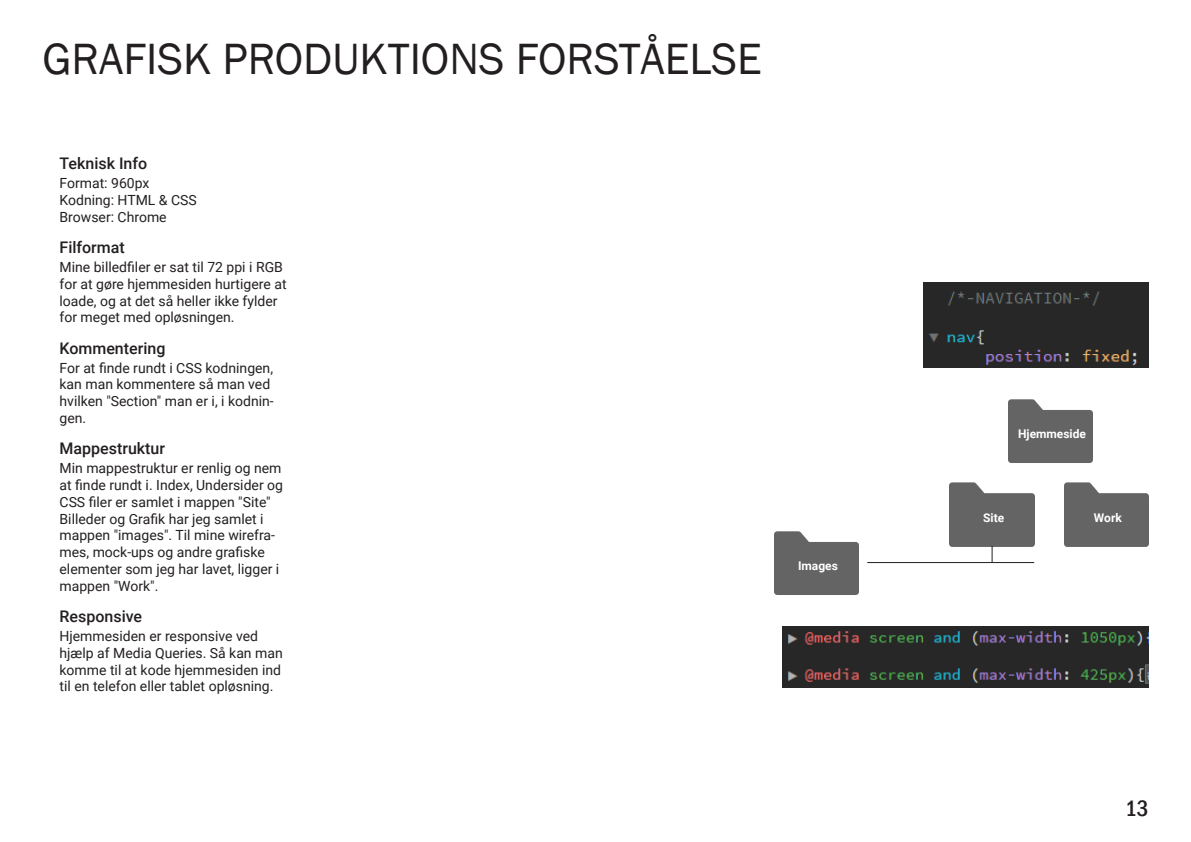
<style>
.page{position:relative;width:1191px;height:842px;background:#fff}
.page>*{position:absolute;margin:0;border:0;box-sizing:border-box;transform-origin:0 0}
.t1{font:45px "Franklin Gothic";color:#231f20}
.t2{font:500 condensed 23px "Franklin Gothic";color:#231f20}
.t3{font:500 16px "Roboto";color:#231f20}
.t4{font:14px/16.8px "Roboto";color:#231f20}
.t5{font:700 12px "Roboto";color:#fff}
</style>
<div class="page">
<img style="left:782px;top:626px;width:366px;height:62px">
<img style="left:923px;top:282px;width:225px;height:85px">
<img style="left:1008px;top:399px;width:84px;height:64px">
<img style="left:950px;top:482px;width:84px;height:68px">
<img style="left:1064px;top:482px;width:84px;height:65px">
<svg style="left:991px;top:546px;width:1px;height:16px"></svg>
<hr style="left:867px;top:562px;width:167px;height:1px;background:#231f20">
<img style="left:774px;top:531px;width:84px;height:64px">
<h1 class="t1" style="left:43px;top:31px;width:720px">GRAFISK PRODUKTIONS FORSTÅELSE</h1>
<p class="t3" style="left:60px;top:153px;width:89px">Teknisk Info</p>
<p class="t4" style="left:60px;top:174px;width:139px">Format: 960px<br>Kodning: HTML &amp; CSS<br>Browser: Chrome</p>
<p class="t3" style="left:60px;top:236px;width:67px">Filformat</p>
<p class="t4" style="left:60px;top:258px;width:228px">Mine billedfiler er sat til 72 ppi i RGB for at gøre hjemmesiden hurtigere at loade, og at det så heller ikke fylder for meget med opløsningen.</p>
<p class="t3" style="left:60px;top:337px;width:107px">Kommentering</p>
<p class="t4" style="left:60px;top:359px;width:216px">For at finde rundt i CSS kodningen, kan man kommentere så man ved hvilken "Section" man er i, i kodnin&shy;gen.</p>
<p class="t3" style="left:60px;top:437px;width:107px">Mappestruktur</p>
<p class="t4" style="left:60px;top:459px;width:225px">Min mappestruktur er renlig og nem at finde rundt i. Index, Undersider og<br>CSS filer er samlet i mappen "Site"<br>Billeder og Grafik har jeg samlet i mappen "images". Til mine wirefra&shy;mes, mock-ups og andre grafiske elementer som jeg har lavet, ligger i mappen "Work".</p>
<p class="t3" style="left:60px;top:605px;width:84px">Responsive</p>
<p class="t4" style="left:60px;top:627px;width:225px">Hjemmesiden er responsive ved hjælp af Media Queries. Så kan man komme til at kode hjemmesiden ind til en telefon eller tablet opløsning.</p>
<p class="t5" style="left:798px;top:557px;width:41px">Images</p>
<p class="t5" style="left:1018px;top:425px;width:69px">Hjemmeside</p>
<p class="t5" style="left:983px;top:509px;width:23px">Site</p>
<p class="t5" style="left:1094px;top:509px;width:29px">Work</p>
<h2 class="t2" style="left:1125px;top:793px;width:25px">13</h2>
</div>
